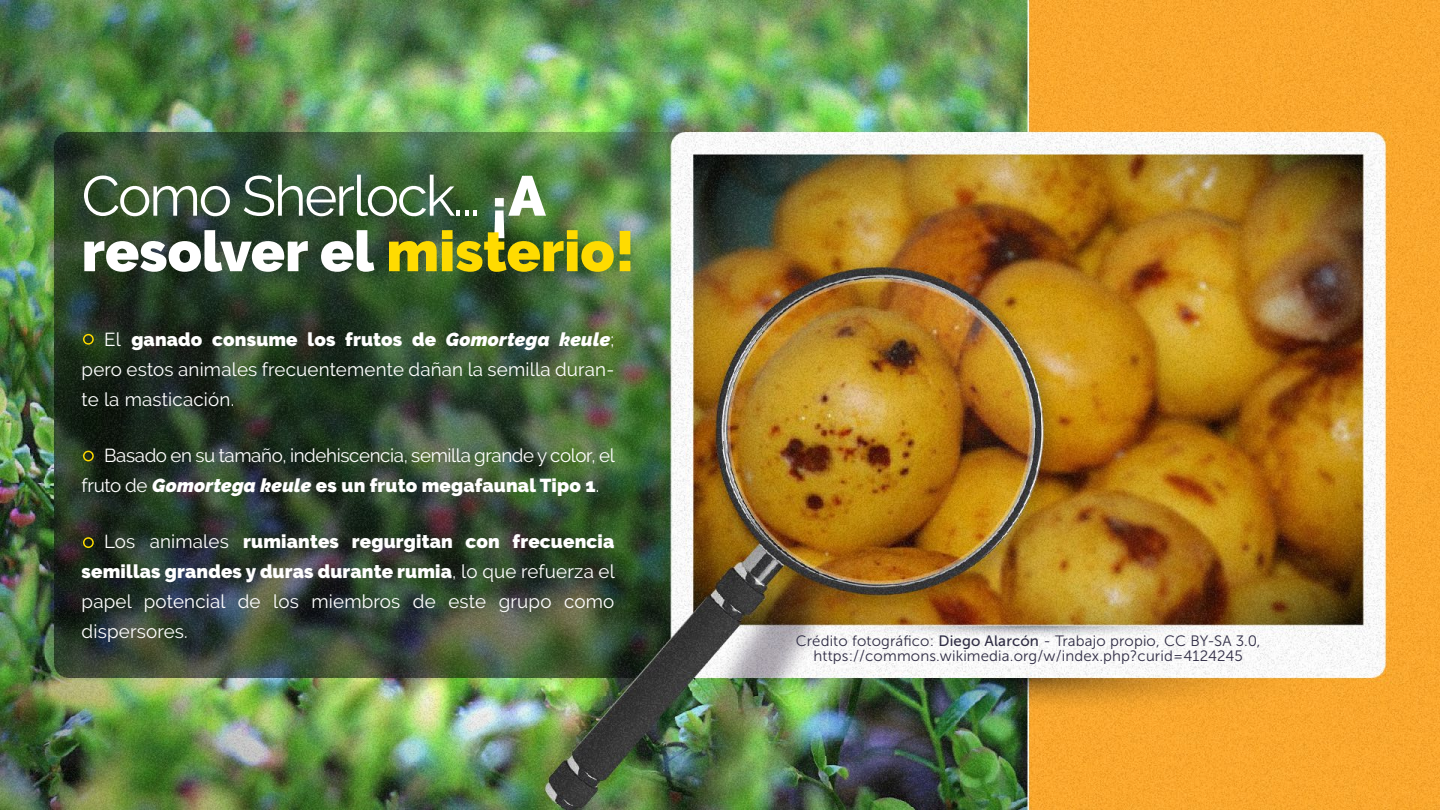
<style>
.page{position:relative;width:1440px;height:810px;background:#fff}
.page>*{position:absolute;margin:0;border:0;box-sizing:border-box;transform-origin:0 0}
.t1{font:56.25px/55.5px "Raleway";letter-spacing:-.04em;color:#fff}
.t2{font:18.75px/30px "Raleway";letter-spacing:.01em;color:#fff;text-align:justify}
.t3{font:18.75px/30px "Raleway";letter-spacing:-.02em;color:#fff}
.t4{font:15px/15px "Museo Sans 300";letter-spacing:.01em;color:#2f2c44;text-align:center}
.s1{font-family:"Museo Sans 900"}
.s2{font-weight:900}
.s3{font-weight:900;color:#ffdb00}
.s4{font-weight:900;font-style:italic}
.s5{font-family:"Museo Sans 500"}
</style>
<div class="page">
<img style="left:0;top:0;width:1440px;height:810px">
<svg style="left:83px;top:334px;width:11px;height:11px"></svg>
<svg style="left:83px;top:451px;width:11px;height:10px"></svg>
<svg style="left:83px;top:537px;width:11px;height:11px"></svg>
<h1 class="t1" style="left:82px;top:168px;width:555px">Como Sherlock... <span class="s1">¡</span><span class="s2">A resolver el</span> <span class="s3">misterio!</span></h1>
<p class="t2" style="left:82px;top:324px;width:534px;text-indent:22px">El <span class="s2">ganado consume los frutos de</span> <span class="s4">Gomortega keule</span>; pero estos animales frecuentemente dañan la semilla duran&shy;te la masticación.</p>
<p class="t3" style="left:82px;top:441px;width:535px;text-indent:22px">Basado en su tamaño, indehiscencia, semilla grande y color, el fruto de <span class="s4">Gomortega keule</span> <span class="s2">es un fruto megafaunal Tipo 1</span>.</p>
<p class="t2" style="left:82px;top:527px;width:535px;text-indent:23px">Los animales <span class="s2">rumiantes regurgitan con frecuencia semillas grandes y duras durante rumia</span>, lo que refuerza el papel potencial de los miembros de este grupo como dispersores.</p>
<p class="t4" style="left:796px;top:633px;width:466px">Crédito fotográfico: <span class="s5">Diego Alarcón</span> - Trabajo propio, CC BY-SA 3.0, https://commons.wikimedia.org/w/index.php?curid=4124245</p>
</div>
